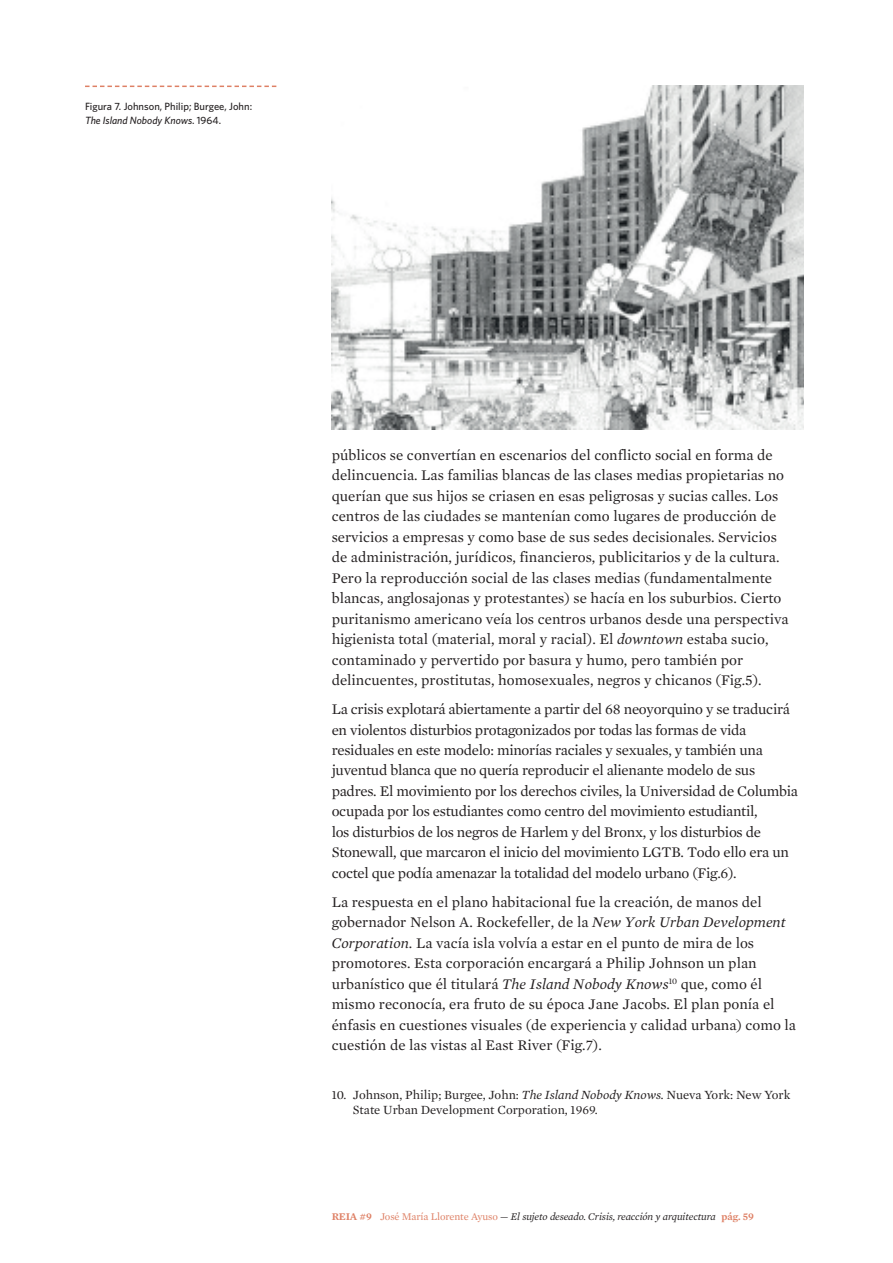
<style>
.page{position:relative;width:893px;height:1263px;background:#fff}
.page>*{position:absolute;margin:0;border:0;box-sizing:border-box;transform-origin:0 0}
.t1{font:15px/20.4px "Mercury Text G1";color:#231f20}
.t2{font:15px/20.4px "Mercury Text G1";letter-spacing:-.02em;color:#231f20}
.t3{font:12.75px/15px "Mercury Text G1";color:#231f20}
.t4{font:italic 10.5px "Mercury Text G1";letter-spacing:-.015em;color:#231f20}
.t5{font:500 10.5px/13.5px "Whitney";color:#231f20}
.s1{font-style:italic}
.s2{font-weight:600;font-style:normal;color:#de8065}
.s3{font-style:normal;color:#de8065}
.s4{font-style:normal}
</style>
<div class="page">
<img style="left:332px;top:85px;width:472px;height:344px">
<svg style="left:85px;top:86px;width:191px;height:1px"></svg>
<p class="t5" style="left:85px;top:100px;width:169px">Figura 7. Johnson, Philip; Burgee, John:<br><span class="s1">The Island Nobody Knows</span>. 1964.</p>
<p class="t1" style="left:332px;top:445px;width:458px">públicos se convertían en escenarios del conflicto social en forma de delincuencia. Las familias blancas de las clases medias propietarias no querían que sus hijos se criasen en esas peligrosas y sucias calles. Los centros de las ciudades se mantenían como lugares de producción de servicios a empresas y como base de sus sedes decisionales. Servicios de administración, jurídicos, financieros, publicitarios y de la cultura.<br>Pero la reproducción social de las clases medias (fundamentalmente blancas, anglosajonas y protestantes) se hacía en los suburbios. Cierto puritanismo americano veía los centros urbanos desde una perspectiva higienista total (material, moral y racial). El <span class="s1">downtown</span> estaba sucio, contaminado y pervertido por basura y humo, pero también por delincuentes, prostitutas, homosexuales, negros y chicanos (Fig.5).</p>
<p class="t2" style="left:332px;top:699px;width:468px">La crisis explotará abiertamente a partir del 68 neoyorquino y se traducirá en violentos disturbios protagonizados por todas las formas de vida residuales en este modelo: minorías raciales y sexuales, y también una juventud blanca que no quería reproducir el alienante modelo de sus padres. El movimiento por los derechos civiles, la Universidad de Columbia ocupada por los estudiantes como centro del movimiento estudiantil,<br>los disturbios de los negros de Harlem y del Bronx, y los disturbios de Stonewall, que marcaron el inicio del movimiento LGTB. Todo ello era un coctel que podía amenazar la totalidad del modelo urbano (Fig.6).</p>
<p class="t1" style="left:332px;top:891px;width:466px">La respuesta en el plano habitacional fue la creación, de manos del gobernador Nelson A. Rockefeller, de la <span class="s1">New York Urban Development Corporation</span>. La vacía isla volvía a estar en el punto de mira de los promotores. Esta corporación encargará a Philip Johnson un plan urbanístico que él titulará <span class="s1">The Island Nobody Knows</span><sup>10</sup> que, como él mismo reconocía, era fruto de su época Jane Jacobs. El plan ponía el énfasis en cuestiones visuales (de experiencia y calidad urbana) como la cuestión de las vistas al East River (Fig.7).</p>
<p class="t3" style="left:353px;top:1087px;width:439px;text-indent:-21px">10. Johnson, Philip; Burgee, John: <span class="s1">The Island Nobody Knows.</span> Nueva York: New York<br>State Urban Development Corporation, 1969.</p>
<p class="t4" style="left:332px;top:1210px;width:424px"><span class="s2">REIA #9</span> <span class="s3">José María Llorente Ayuso</span> <span class="s4">—</span> El sujeto deseado. Crisis, reacción y arquitectura <span class="s2">pág. 59</span></p>
</div>
